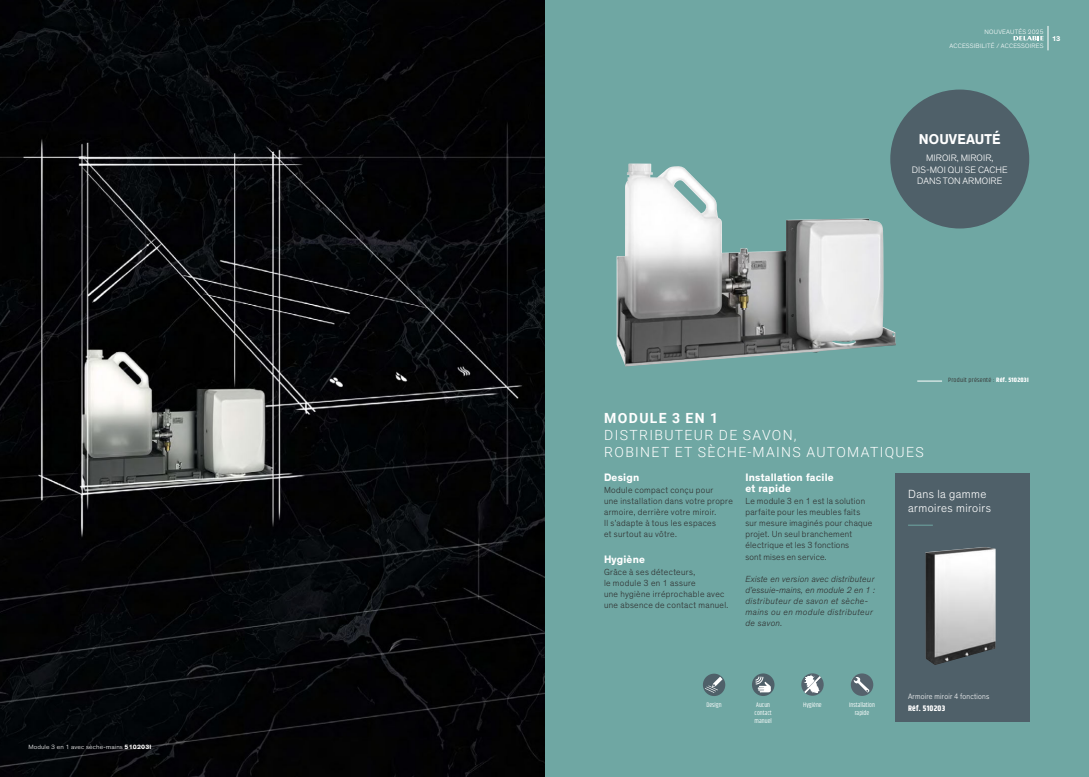
<style>
.page{position:relative;width:1089px;height:777px;background:#fff}
.page>*{position:absolute;margin:0;border:0;box-sizing:border-box;transform-origin:0 0}
.t1{font:700 14.6px "Theinhardt";letter-spacing:.015em;color:#fff}
.t2{font:300 14px/17px "Roboto";letter-spacing:.095em;color:#fff}
.t3{font:700 14px "Roboto";letter-spacing:.095em;color:#fff}
.t4{font:300 12px/14px "Theinhardt";letter-spacing:.04em;color:#fff}
.t5{font:700 11px/11px "Theinhardt";letter-spacing:.02em;color:#fff}
.t6{font:300 9.5px/11.4px "Theinhardt";letter-spacing:.01em;color:#fff;text-align:center}
.t7{font:300 9px/11px "Theinhardt";letter-spacing:.035em;color:#2f2f2f}
.t8{font:italic 300 9px/11px "Theinhardt";letter-spacing:.035em;color:#2f2f2f}
.t9{font:300 8px "Theinhardt";letter-spacing:.03em;color:#fff;scale:.91 1}
.t10{font:700 8px "Khand";letter-spacing:.03em;color:#fff}
.t11{font:700 7px "Theinhardt";color:#fff;scale:1.04 1}
.t12{font:6.7px/8px "Khand";letter-spacing:.005em;color:#fff;scale:.96 1}
.t13{font:300 6.5px/13.5px "Theinhardt";letter-spacing:.04em;color:#fff;text-align:right}
.t14{font:300 6.3px "Theinhardt";letter-spacing:.02em;color:#fff;scale:1.08 1}
.t15{font:6.3px "Khand";letter-spacing:.03em;color:#373736;scale:1.08 1}
.s1{font-weight:700}
.s2{font-weight:700;color:#fff}
</style>
<div class="page">
<div style="left:544px;top:0;width:544px;height:777px;background:#6fa7a3"></div>
<svg style="left:1013px;top:26px;width:35px;height:24px"></svg>
<div style="left:894px;top:473px;width:135px;height:249px;background:#4f6069"></div>
<img style="left:0;top:0;width:544px;height:777px">
<img style="left:616px;top:163px;width:280px;height:203px">
<div style="left:890px;top:90px;width:139px;height:138px;background:#4f6069;border-radius:50%"></div>
<img style="left:925px;top:547px;width:70px;height:118px">
<svg style="left:917px;top:380px;width:25px;height:1px"></svg>
<svg style="left:752px;top:673px;width:22px;height:23px"></svg>
<svg style="left:754px;top:675px;width:16px;height:17px"></svg>
<svg style="left:908px;top:524px;width:24px;height:1px"></svg>
<svg style="left:850px;top:673px;width:23px;height:23px"></svg>
<svg style="left:801px;top:673px;width:22px;height:22px"></svg>
<svg style="left:804px;top:675px;width:16px;height:17px"></svg>
<svg style="left:703px;top:673px;width:22px;height:23px"></svg>
<p class="t14" style="left:28px;top:743px;width:115px">Module 3 en 1 avec sèche-mains <span class="s1">510203I</span></p>
<p class="t13" style="left:949px;top:25px;width:96px">NOUVEAUTÉS 2025<br>ACCESSIBILITÉ / ACCESSOIRES</p>
<p class="t11" style="left:1052px;top:34px;width:10px">13</p>
<h1 class="t1" style="left:918px;top:131px;width:83px">NOUVEAUTÉ</h1>
<p class="t6" style="left:911px;top:152px;width:97px">MIROIR, MIROIR,<br>DIS-MOI QUI SE CACHE<br>DANS TON ARMOIRE</p>
<p class="t15" style="left:948px;top:376px;width:76px">Produit présenté : <span class="s2">Réf. 510203I</span></p>
<h2 class="t3" style="left:604px;top:412px;width:115px">MODULE 3 EN 1</h2>
<h2 class="t2" style="left:604px;top:427px;width:321px">DISTRIBUTEUR DE SAVON,<br>ROBINET ET SÈCHE-MAINS AUTOMATIQUES</h2>
<p class="t5" style="left:604px;top:471px;width:37px">Design</p>
<p class="t7" style="left:604px;top:485px;width:130px">Module compact conçu pour<br>une installation dans votre propre armoire, derrière votre miroir.<br>Il s’adapte à tous les espaces<br>et surtout au vôtre.</p>
<p class="t5" style="left:604px;top:553px;width:42px">Hygiène</p>
<p class="t7" style="left:604px;top:566px;width:126px">Grâce à ses détecteurs,<br>le module 3 en 1 assure<br>une hygiène irréprochable avec une absence de contact manuel.</p>
<p class="t5" style="left:745px;top:471px;width:90px">Installation facile et rapide</p>
<p class="t7" style="left:745px;top:496px;width:128px">Le module 3 en 1 est la solution parfaite pour les meubles faits sur mesure imaginés pour chaque projet. Un seul branchement électrique et les 3 fonctions<br>sont mises en service.</p>
<p class="t8" style="left:745px;top:574px;width:131px">Existe en version avec distributeur d’essuie-mains, en module 2 en 1 : distributeur de savon et sèche&shy;mains ou en module distributeur de savon.</p>
<h3 class="t4" style="left:908px;top:486px;width:84px">Dans la gamme armoires miroirs</h3>
<p class="t12" style="left:706px;top:701px;width:18px">Design</p>
<p class="t12" style="left:803px;top:700px;width:21px">Hygiène</p>
<p class="t12" style="left:754px;top:701px;width:20px">Aucun contact manuel</p>
<p class="t12" style="left:849px;top:700px;width:28px;text-align:center">Installation rapide</p>
<p class="t9" style="left:908px;top:692px;width:91px">Armoire miroir 4 fonctions</p>
<p class="t10" style="left:908px;top:705px;width:39px">Réf. 510203</p>
</div>
